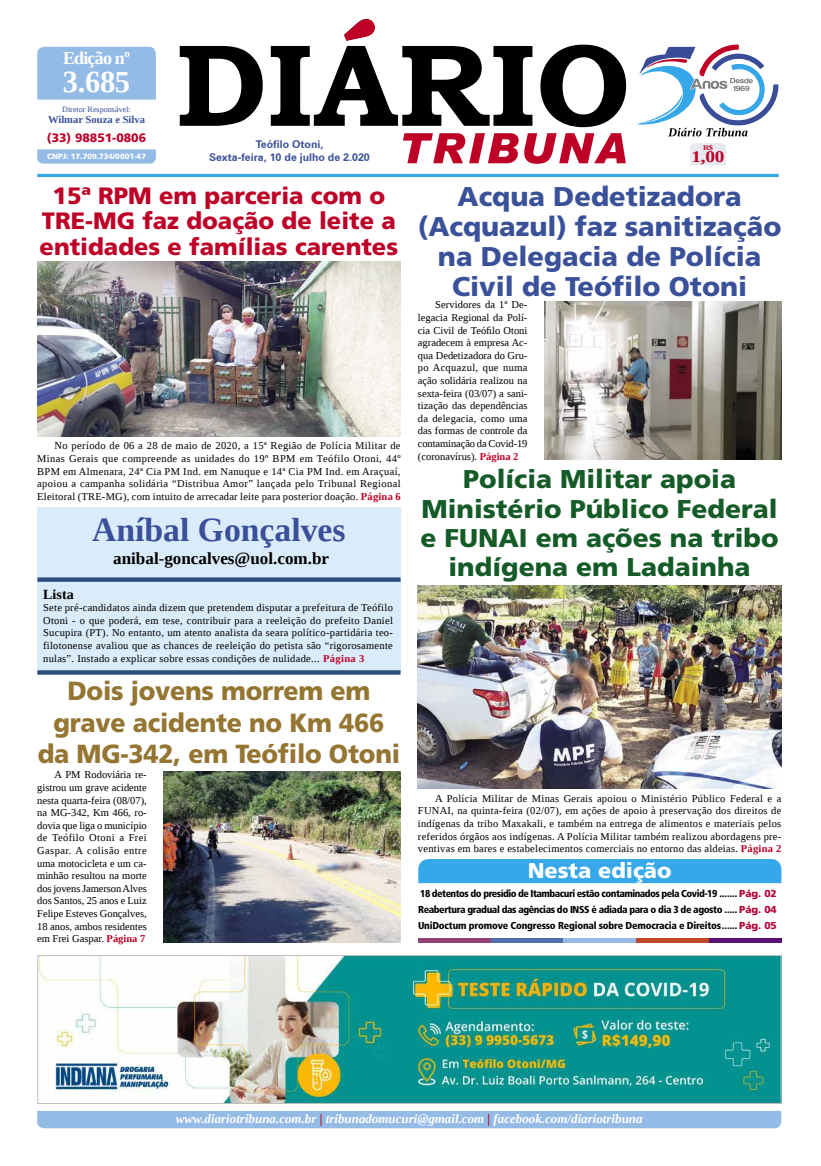
<style>
.page{position:relative;width:821px;height:1166px;background:#fff}
.page>*{position:absolute;margin:0;border:0;box-sizing:border-box;transform-origin:0 0}
.t1{font:700 33.69px "Liberation Serif";color:#3a519a}
.t2{font:700 30.45px "Liberation Serif";color:#fff}
.t3{font:900 27.12px/29.8px "Frutiger LT Std";color:#3a519a;text-align:center}
.t4{font:900 26.16px/31.2px "Frutiger LT Std";letter-spacing:-.01em;color:#947532;text-align:center;scale:.95 1}
.t5{font:900 25.72px/29.1px "Frutiger LT Std";color:#145b28;text-align:center}
.t6{font:900 23.62px/25.4px "Frutiger LT Std";color:#be0027;text-align:center}
.t7{font:900 21.44px "Frutiger LT Std";color:#fff}
.t8{font:700 18.03px "Liberation Serif";letter-spacing:-.045em;color:#fff}
.t9{font:700 17.06px "Liberation Serif";color:#000}
.t10{font:700 16.36px "Liberation Serif";color:#be0027;scale:1.18 1}
.t11{font:700 14px "Liberation Serif";letter-spacing:.005em;color:#000}
.t12{font:italic 700 12.95px "Liberation Serif";color:#fff}
.t13{font:900 12.16px "Frutiger LT Std";color:#be0027}
.t14{font:700 10.67px/12.6px "Zurich BT";color:#3a519a;text-align:center}
.t15{font:700 10.59px "Liberation Serif";color:#3a519a}
.t16{font:10.5px/12.6px "Liberation Serif";letter-spacing:.025em;color:#000;text-align:justify}
.t17{font:900 condensed 10.06px/15.8px "Frutiger LT Std";letter-spacing:-.02em;color:#000;text-align:justify}
.t18{font:8.14px "Liberation Serif";color:#3a519a}
.t19{font:900 7.7px "Frutiger LT Std";color:#fff}
.t20{font:700 7.17px "Liberation Serif";color:#be0027;scale:1.18 1}
.s1{font-weight:700;color:#be0027}
.s2{font-stretch:normal;color:#b90035}
.s3{color:#be0027}
</style>
<div class="page">
<hr style="left:37px;top:174px;width:742px;height:3px;background:#36a7e9">
<svg style="left:180px;top:44px;width:446px;height:83px"></svg>
<svg style="left:344px;top:19px;width:31px;height:22px"></svg>
<div style="left:37px;top:47px;width:119px;height:53px;background:#94bbe5"></div>
<svg style="left:37px;top:149px;width:119px;height:15px;background:#9abfe6"></svg>
<div style="left:37px;top:1111px;width:744px;height:17px;background:#94bbe5"></div>
<svg style="left:690px;top:143px;width:36px;height:22px"></svg>
<hr style="left:418px;top:938px;width:73px;height:4px;background:#934278">
<hr style="left:491px;top:938px;width:73px;height:4px;background:#536eaf">
<hr style="left:564px;top:938px;width:72px;height:4px;background:#94bbe5">
<hr style="left:636px;top:938px;width:73px;height:4px;background:#be4928">
<hr style="left:709px;top:938px;width:72px;height:4px;background:#591178">
<div style="left:418px;top:859px;width:363px;height:24px;background:#36a7e9"></div>
<svg style="left:403px;top:133px;width:223px;height:31px"></svg>
<svg style="left:637px;top:44px;width:142px;height:92px"></svg>
<img style="left:39px;top:957px;width:740px;height:145px">
<div style="left:37px;top:955px;width:744px;height:149px;border:1px solid #c0c0c0"></div>
<div style="left:37px;top:507px;width:364px;height:167px;background:#daebfa"></div>
<svg style="left:37px;top:670px;width:364px;height:4px"></svg>
<div style="left:37px;top:577px;width:364px;height:5px;background:#2a4d7d"></div>
<img style="left:545px;top:301px;width:236px;height:158px">
<img style="left:418px;top:585px;width:363px;height:203px">
<img style="left:37px;top:261px;width:364px;height:176px">
<img style="left:164px;top:771px;width:237px;height:171px">
<h3 class="t8" style="left:63px;top:45px;width:68px">Edição nº</h3>
<h2 class="t2" style="left:63px;top:61px;width:69px">3.685</h2>
<p class="t18" style="left:62px;top:104px;width:70px">Diretor Responsável:</p>
<p class="t15" style="left:48px;top:112px;width:99px">Wilmar Souza e Silva</p>
<p class="t13" style="left:47px;top:130px;width:101px">(33) 98851-0806</p>
<p class="t19" style="left:47px;top:151px;width:100px">CNPJ: 17.709.734/0001-47</p>
<p class="t14" style="left:209px;top:138px;width:162px">Teófilo Otoni,<br>Sexta-feira, 10 de julho de 2.020</p>
<h3 class="t6" style="left:40px;top:183px;width:360px">15ª RPM em parceria com o<br>TRE-MG faz doação de leite a entidades e famílias carentes</h3>
<p class="t16" style="left:37px;top:440px;width:365px;text-indent:17px">No período de 06 a 28 de maio de 2020, a 15ª Região de Polícia Militar de Minas Gerais que compreende as unidades do 19º BPM em Teófilo Otoni, 44º BPM em Almenara, 24ª Cia PM Ind. em Nanuque e 14ª Cia PM Ind. em Araçuaí, apoiou a campanha solidária “Distribua Amor” lançada pelo Tribunal Regional Eleitoral (TRE-MG), com intuito de arrecadar leite para posterior doação. <span class="s1">Página 6</span></p>
<h1 class="t1" style="left:92px;top:507px;width:255px">Aníbal Gonçalves</h1>
<h3 class="t9" style="left:113px;top:547px;width:217px">anibal-goncalves@uol.com.br</h3>
<h3 class="t11" style="left:43px;top:584px;width:32px">Lista</h3>
<p class="t16" style="left:43px;top:601px;width:351px">Sete pré-candidatos ainda dizem que pretendem disputar a prefeitura de Teófilo Otoni - o que poderá, em tese, contribuir para a reeleição do prefeito Daniel Sucupira (PT). No entanto, um atento analista da seara político-partidária teo&shy;filotonense avaliou que as chances de reeleição do petista são “rigorosamente nulas”. Instado a explicar sobre essas condições de nulidade... <span class="s1">Página 3</span></p>
<h3 class="t4" style="left:38px;top:675px;width:383px">Dois jovens morrem em grave acidente no Km 466 da MG-342, em Teófilo Otoni</h3>
<p class="t16" style="left:37px;top:768px;width:111px;text-indent:17px">A PM Rodoviária re&shy;gistrou um grave acidente nesta quarta-feira (08/07), na MG-342, Km 466, ro&shy;dovia que liga o município de Teófilo Otoni a Frei Gaspar. A colisão entre uma motocicleta e um ca&shy;minhão resultou na morte dos jovens Jamerson Alves dos Santos, 25 anos e Luiz Felipe Esteves Gonçalves, 18 anos, ambos residentes em Frei Gaspar. <span class="s1">Página 7</span></p>
<p class="t20" style="left:703px;top:142px;width:10px">R$</p>
<h3 class="t10" style="left:691px;top:145px;width:30px">1,00</h3>
<h3 class="t3" style="left:418px;top:182px;width:365px">Acqua Dedetizadora (Acquazul) faz sanitização na Delegacia de Polícia<br>Civil de Teófilo Otoni</h3>
<p class="t16" style="left:418px;top:298px;width:111px;text-indent:17px">Servidores da 1ª De&shy;legacia Regional da Polí&shy;cia Civil de Teófilo Otoni agradecem à empresa Ac&shy;qua Dedetizadora do Gru&shy;po Acquazul, que numa ação solidária realizou na sexta-feira (03/07) a sani&shy;tização das dependências da delegacia, como uma das formas de controle da contaminação da Covid-19 (coronavírus). <span class="s1">Página 2</span></p>
<h3 class="t5" style="left:420px;top:465px;width:360px">Polícia Militar apoia<br>Ministério Público Federal e FUNAI em ações na tribo indígena em Ladainha</h3>
<p class="t16" style="left:418px;top:792px;width:365px;text-indent:17px">A Polícia Militar de Minas Gerais apoiou o Ministério Público Federal e a FUNAI, na quinta-feira (02/07), em ações de apoio à preservação dos direitos de indígenas da tribo Maxakali, e também na entrega de alimentos e materiais pelos referidos órgãos aos indígenas. A Polícia Militar também realizou abordagens pre&shy;ventivas em bares e estabelecimentos comerciais no entorno das aldeias. <span class="s1">Página 2</span></p>
<h3 class="t7" style="left:528px;top:858px;width:145px">Nesta edição</h3>
<p class="t17" style="left:418px;top:886px;width:360px">18 detentos do presídio de Itambacuri estão contaminados pela Covid-19 ....... <span class="s2">Pág. 02<br></span>Reabertura gradual das agências do INSS é adiada para o dia 3 de agosto ..... <span class="s2">Pág. 04<br></span>UniDoctum promove Congresso Regional sobre Democracia e Direitos...... <span class="s2">Pág. 05</span></p>
<p class="t12" style="left:176px;top:1110px;width:468px">www.diariotribuna.com.br <span class="s3">|</span> tribunadomucuri@gmail.com <span class="s3">|</span> facebook.com/diariotribuna</p>
</div>
